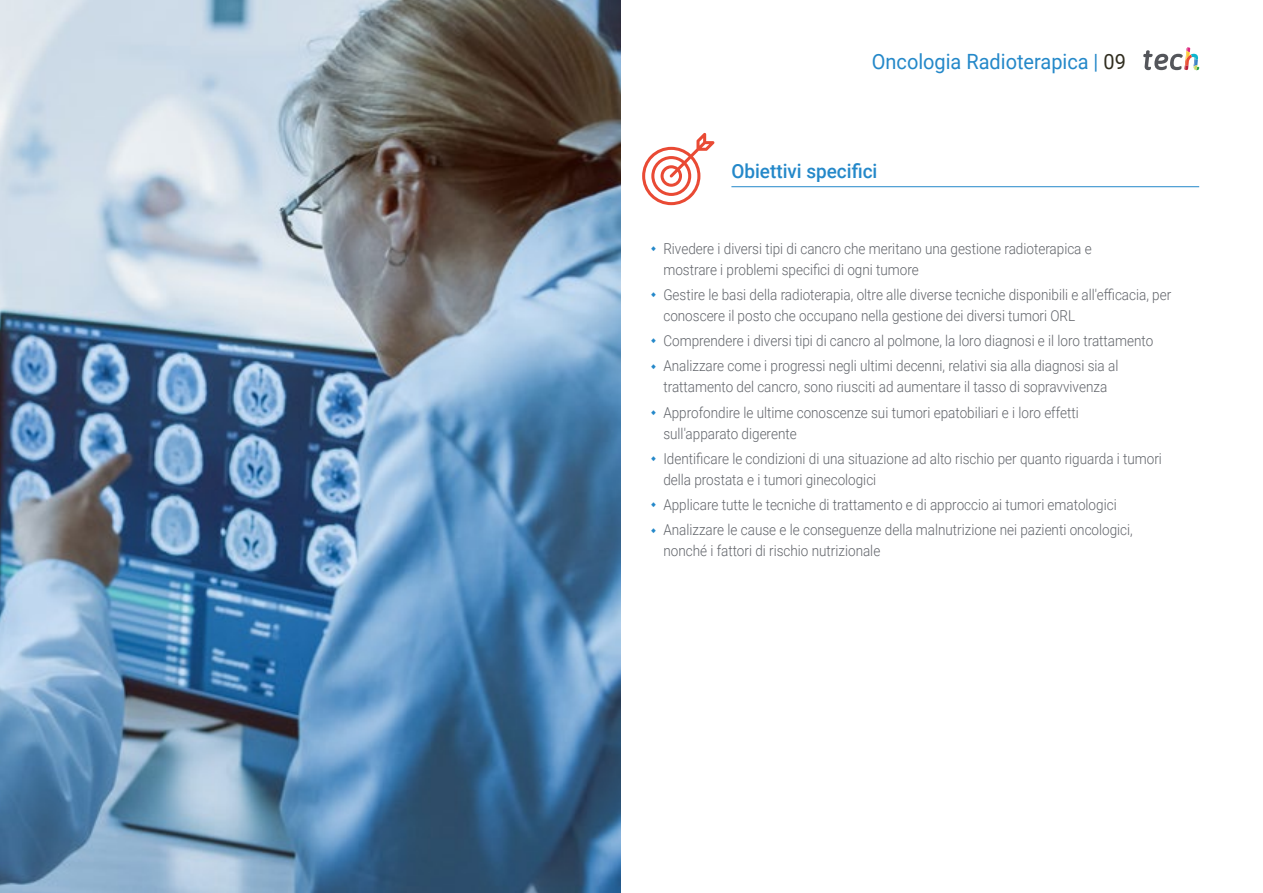
<style>
.page{position:relative;width:1263px;height:893px;background:#fff}
.page>*{position:absolute;margin:0;border:0;box-sizing:border-box;transform-origin:0 0}
.t1{font:21px "Roboto";color:#2488c9;scale:.95 1}
.t2{font:500 19.5px "Roboto";color:#2488c9}
.t3{font:300 15px/25.2px "Roboto";color:#61646a;scale:.9 1}
.s1{color:#312e20}
</style>
<div class="page">
<img style="left:0;top:0;width:621px;height:893px">
<svg style="left:1143px;top:47px;width:56px;height:24px"></svg>
<hr style="left:731px;top:186px;width:468px;height:1px;background:#2488c9">
<svg style="left:642px;top:133px;width:72px;height:72px"></svg>
<h1 class="t1" style="left:872px;top:47px;width:269px">Oncologia Radioterapica | <span class="s1">09</span></h1>
<h2 class="t2" style="left:731px;top:158px;width:147px">Obiettivi specifici</h2>
<p class="t3" style="left:663px;top:237px;width:477px;line-height:21px">Rivedere i diversi tipi di cancro che meritano una gestione radioterapica e mostrare i problemi specifici di ogni tumore</p>
<p class="t3" style="left:663px;top:283px;width:566px;line-height:21px">Gestire le basi della radioterapia, oltre alle diverse tecniche disponibili e all'efficacia, per conoscere il posto che occupano nella gestione dei diversi tumori ORL</p>
<p class="t3" style="left:663px;top:328px;width:546px">Comprendere i diversi tipi di cancro al polmone, la loro diagnosi e il loro trattamento<br>Analizzare come i progressi negli ultimi decenni, relativi sia alla diagnosi sia al</p>
<p class="t3" style="left:663px;top:374px;width:495px">trattamento del cancro, sono riusciti ad aumentare il tasso di sopravvivenza<br>Approfondire le ultime conoscenze sui tumori epatobiliari e i loro effetti</p>
<p class="t3" style="left:663px;top:420px;width:555px">sull'apparato digerente<br>Identificare le condizioni di una situazione ad alto rischio per quanto riguarda i tumori</p>
<p class="t3" style="left:663px;top:466px;width:523px">della prostata e i tumori ginecologici<br>Applicare tutte le tecniche di trattamento e di approccio ai tumori ematologici<br>Analizzare le cause e le conseguenze della malnutrizione nei pazienti oncologici,</p>
<p class="t3" style="left:663px;top:538px;width:243px">nonché i fattori di rischio nutrizionale</p>
</div>
